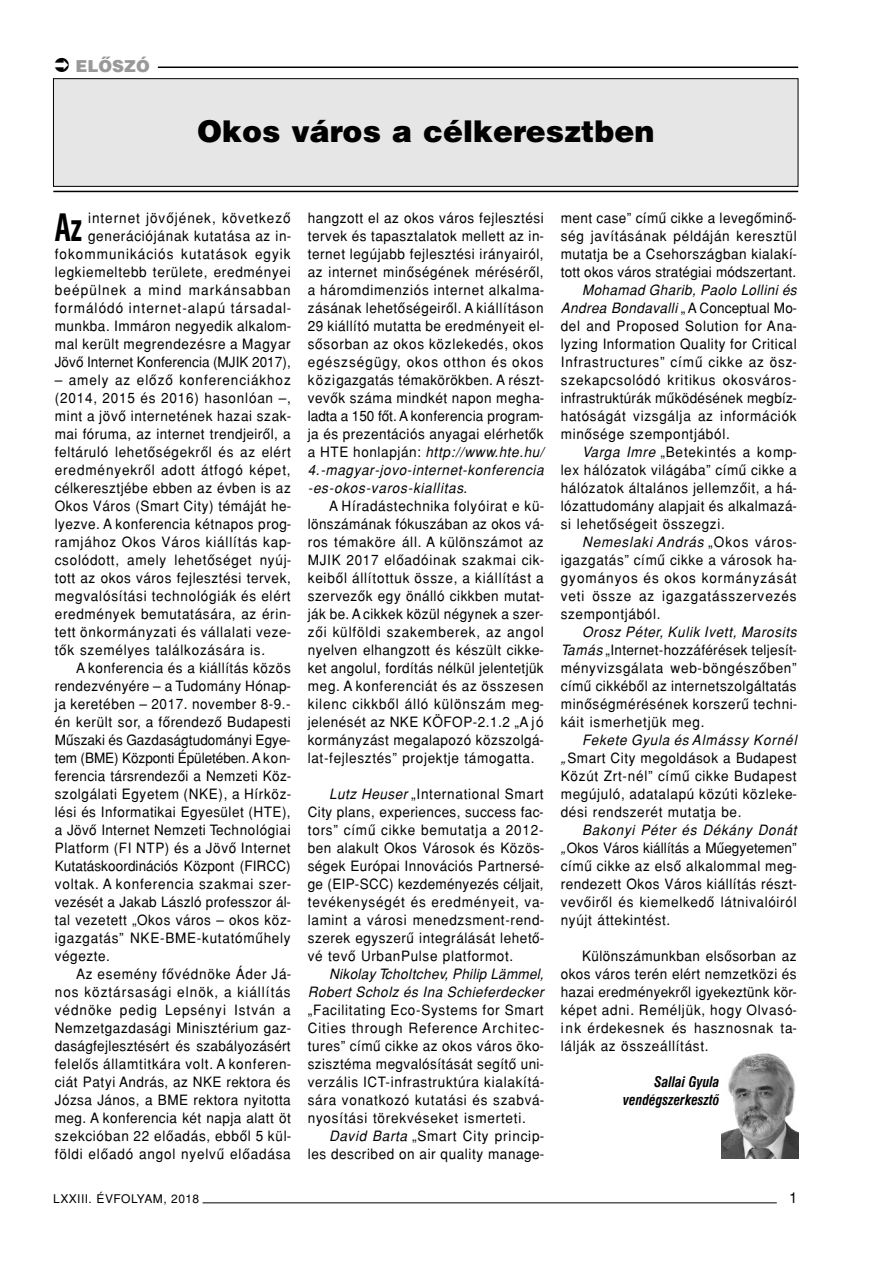
<style>
.page{position:relative;width:876px;height:1261px;background:#fff}
.page>*{position:absolute;margin:0;border:0;box-sizing:border-box;transform-origin:0 0}
.t1{font:700 condensed 36.75px "H Helvetica";color:#000;scale:.8 1}
.t2{font:900 30px "H Helvetica";color:#000}
.t3{font:900 16.5px "H Helvetica";color:#999}
.t4{font:15px "H Helvetica";color:#000}
.t5{font:14.25px/18px "H Helvetica";letter-spacing:.05em;color:#000;text-align:justify;scale:.95 1}
.t6{font:italic 14.25px/18px "H Helvetica";letter-spacing:.035em;color:#000;text-align:right;scale:.95 1}
.t7{font:14.25px/18px "H Helvetica Bold Cond Ita";color:#000;text-align:right;scale:.95 1}
.t8{font:12px "H Helvetica";letter-spacing:.035em;color:#000}
.s1{font-style:italic}
</style>
<div class="page">
<hr style="left:202px;top:1203px;width:574px;height:1px;background:#000">
<hr style="left:158px;top:67px;width:639px;height:1px;background:#000">
<hr style="left:53px;top:191px;width:744px;height:1px;background:#000">
<div style="left:53px;top:79px;width:744px;height:107px;background:#e6e6e6"></div>
<div style="left:53px;top:79px;width:744px;height:108px;border:1px solid #000"></div>
<img style="left:721px;top:1053px;width:76px;height:105px">
<p class="t3" style="left:76px;top:60px;width:76px">ELÔSZÓ</p>
<h2 class="t2" style="left:197px;top:119px;width:458px">Okos város a célkeresztben</h2>
<p class="t5" style="left:55px;top:210px;width:250px;text-align:right">internet jövôjének, következô generációjának kutatása az in&shy;fokommunikációs kutatások egyik legkiemeltebb területe, eredményei beépülnek a mind markánsabban formálódó internet-alapú társadal&shy;munkba. Immáron negyedik alkalom&shy;mal került megrendezésre a Magyar Jövô Internet Konferencia (MJIK 2017),</p>
<p class="t5" style="left:55px;top:372px;width:250px">– amely az elôzô konferenciákhoz (2014, 2015 és 2016) hasonlóan –, mint a jövô internetének hazai szak&shy;mai fóruma, az internet trendjeirôl, a feltáruló lehetôségekrôl és az elért eredményekrôl adott átfogó képet, célkeresztjébe ebben az évben is az Okos Város (Smart City) témáját he&shy;lyezve. A konferencia kétnapos prog&shy;ramjához Okos Város kiállítás kap&shy;csolódott, amely lehetôséget nyúj&shy;tott az okos város fejlesztési tervek, megvalósítási technológiák és elért eredmények bemutatására, az érin&shy;tett önkormányzati és vállalati veze&shy;tôk személyes találkozására is.</p>
<p class="t5" style="left:55px;top:660px;width:250px;text-indent:21px">A konferencia és a kiállítás közös rendezvényére – a Tudomány Hónap&shy;ja keretében – 2017. november 8-9.- én került sor, a fôrendezô Budapesti Mûszaki és Gazdaságtudományi Egye&shy;tem (BME) Központi Épületében. A kon&shy;ferencia társrendezôi a Nemzeti Köz&shy;szolgálati Egyetem (NKE), a Hírköz&shy;lési és Informatikai Egyesület (HTE), a Jövô Internet Nemzeti Technológiai Platform (FI NTP) és a Jövô Internet Kutatáskoordinációs Központ (FIRCC) voltak. A konferencia szakmai szer&shy;vezését a Jakab László professzor ál&shy;tal vezetett „Okos város – okos köz&shy;igazgatás” NKE-BME-kutatómûhely végezte.</p>
<p class="t5" style="left:55px;top:966px;width:250px;text-indent:21px">Az esemény fôvédnöke Áder Já&shy;nos köztársasági elnök, a kiállítás védnöke pedig Lepsényi István a Nemzetgazdasági Minisztérium gaz&shy;daságfejlesztésért és szabályozásért felelôs államtitkára volt. A konferen&shy;ciát Patyi András, az NKE rektora és Józsa János, a BME rektora nyitotta meg. A konferencia két napja alatt öt szekcióban 22 elôadás, ebbôl 5 kül&shy;földi elôadó angol nyelvû elôadása</p>
<h1 class="t1" style="left:55px;top:212px;width:36px">Az</h1>
<p class="t5" style="left:307px;top:210px;width:250px">hangzott el az okos város fejlesztési tervek és tapasztalatok mellett az in&shy;ternet legújabb fejlesztési irányairól, az internet minôségének mérésérôl, a háromdimenziós internet alkalma&shy;zásának lehetôségeirôl. A kiállításon 29 kiállító mutatta be eredményeit el&shy;sôsorban az okos közlekedés, okos egészségügy, okos otthon és okos közigazgatás témakörökben. A részt&shy;vevôk száma mindkét napon megha&shy;ladta a 150 fôt. A konferencia program&shy;ja és prezentációs anyagai elérhetôk a HTE honlapján: <span class="s1">http://www.hte.hu/ 4.-magyar-jovo-internet-konferencia -es-okos-varos-kiallitas</span>.</p>
<p class="t5" style="left:307px;top:498px;width:250px;text-indent:21px">A Híradástechnika folyóirat e kü&shy;lönszámának fókuszában az okos vá&shy;ros témaköre áll. A különszámot az MJIK 2017 elôadóinak szakmai cik&shy;keibôl állítottuk össze, a kiállítást a szervezôk egy önálló cikkben mutat&shy;ják be. A cikkek közül négynek a szer&shy;zôi külföldi szakemberek, az angol nyelven elhangzott és készült cikke&shy;ket angolul, fordítás nélkül jelentetjük meg. A konferenciát és az összesen kilenc cikkbôl álló különszám meg&shy;jelenését az NKE KÖFOP-2.1.2 „A jó kormányzást megalapozó közszolgá&shy;lat-fejlesztés” projektje támogatta.</p>
<p class="t5" style="left:307px;top:786px;width:250px;text-indent:21px"><span class="s1">Lutz Heuser</span> „International Smart City plans, experiences, success fac&shy;tors” címû cikke bemutatja a 2012- ben alakult Okos Városok és Közös&shy;ségek Európai Innovációs Partnersé&shy;ge (EIP-SCC) kezdeményezés céljait, tevékenységét és eredményeit, va&shy;lamint a városi menedzsment-rend&shy;szerek egyszerû integrálását lehetô&shy;vé tevô UrbanPulse platformot.</p>
<p class="t6" style="left:307px;top:966px;width:250px">Nikolay Tcholtchev, Philip Lämmel,<br>Robert Scholz és Ina Schieferdecker</p>
<p class="t5" style="left:307px;top:1002px;width:250px">„Facilitating Eco-Systems for Smart Cities through Reference Architec&shy;tures” címû cikke az okos város öko&shy;szisztéma megvalósítását segítô uni&shy;verzális ICT-infrastruktúra kialakítá&shy;sára vonatkozó kutatási és szabvá&shy;nyosítási törekvéseket ismerteti.</p>
<p class="t5" style="left:307px;top:1128px;width:250px;text-align:right"><span class="s1">David Barta</span> „Smart City princip&shy;les described on air quality manage-</p>
<p class="t5" style="left:560px;top:210px;width:250px">ment case” címû cikke a levegôminô&shy;ség javításának példáján keresztül mutatja be a Csehországban kialakí&shy;tott okos város stratégiai módszertant.</p>
<p class="t5" style="left:560px;top:282px;width:250px;text-indent:21px"><span class="s1">Mohamad Gharib, Paolo Lollini és Andrea Bondavalli</span> „A Conceptual Mo&shy;del and Proposed Solution for Ana&shy;lyzing Information Quality for Critical Infrastructures” címû cikke az ösz&shy;szekapcsolódó kritikus okosváros&shy;infrastruktúrák mûködésének megbíz&shy;hatóságát vizsgálja az információk minôsége szempontjából.</p>
<p class="t5" style="left:560px;top:444px;width:250px;text-indent:21px"><span class="s1">Varga Imre</span> „Betekintés a komp&shy;lex hálózatok világába” címû cikke a hálózatok általános jellemzôit, a há&shy;lózattudomány alapjait és alkalmazá&shy;si lehetôségeit összegzi.</p>
<p class="t5" style="left:560px;top:534px;width:250px;text-indent:21px"><span class="s1">Nemeslaki András</span> „Okos város&shy;igazgatás” címû cikke a városok ha&shy;gyományos és okos kormányzását veti össze az igazgatásszervezés szempontjából.</p>
<p class="t5" style="left:560px;top:624px;width:250px;text-indent:21px"><span class="s1">Orosz Péter, Kulik Ivett, Marosits Tamás</span> „Internet-hozzáférések teljesít&shy;ményvizsgálata web-böngészôben” címû cikkébôl az internetszolgáltatás minôségmérésének korszerû techni&shy;káit ismerhetjük meg.</p>
<p class="t5" style="left:560px;top:732px;width:250px;text-indent:21px"><span class="s1">Fekete Gyula és Almássy Kornél „</span>Smart City megoldások a Budapest Közút Zrt-nél” címû cikke Budapest megújuló, adatalapú közúti közleke&shy;dési rendszerét mutatja be.</p>
<p class="t5" style="left:560px;top:822px;width:250px;text-indent:21px"><span class="s1">Bakonyi Péter és Dékány Donát „</span>Okos Város kiállítás a Mûegyetemen” címû cikke az elsô alkalommal meg&shy;rendezett Okos Város kiállítás részt&shy;vevôirôl és kiemelkedô látnivalóiról nyújt áttekintést.</p>
<p class="t5" style="left:560px;top:948px;width:250px;text-indent:21px">Különszámunkban elsôsorban az okos város terén elért nemzetközi és hazai eredményekrôl igyekeztünk kör&shy;képet adni. Reméljük, hogy Olvasó&shy;ink érdekesnek és hasznosnak ta&shy;lálják az összeállítást.</p>
<p class="t7" style="left:623px;top:1074px;width:103px">Sallai Gyula vendégszerkesztô</p>
<p class="t8" style="left:53px;top:1194px;width:147px">LXXIII. ÉVFOLYAM, 2018</p>
<p class="t4" style="left:788px;top:1192px;width:10px">1</p>
</div>
